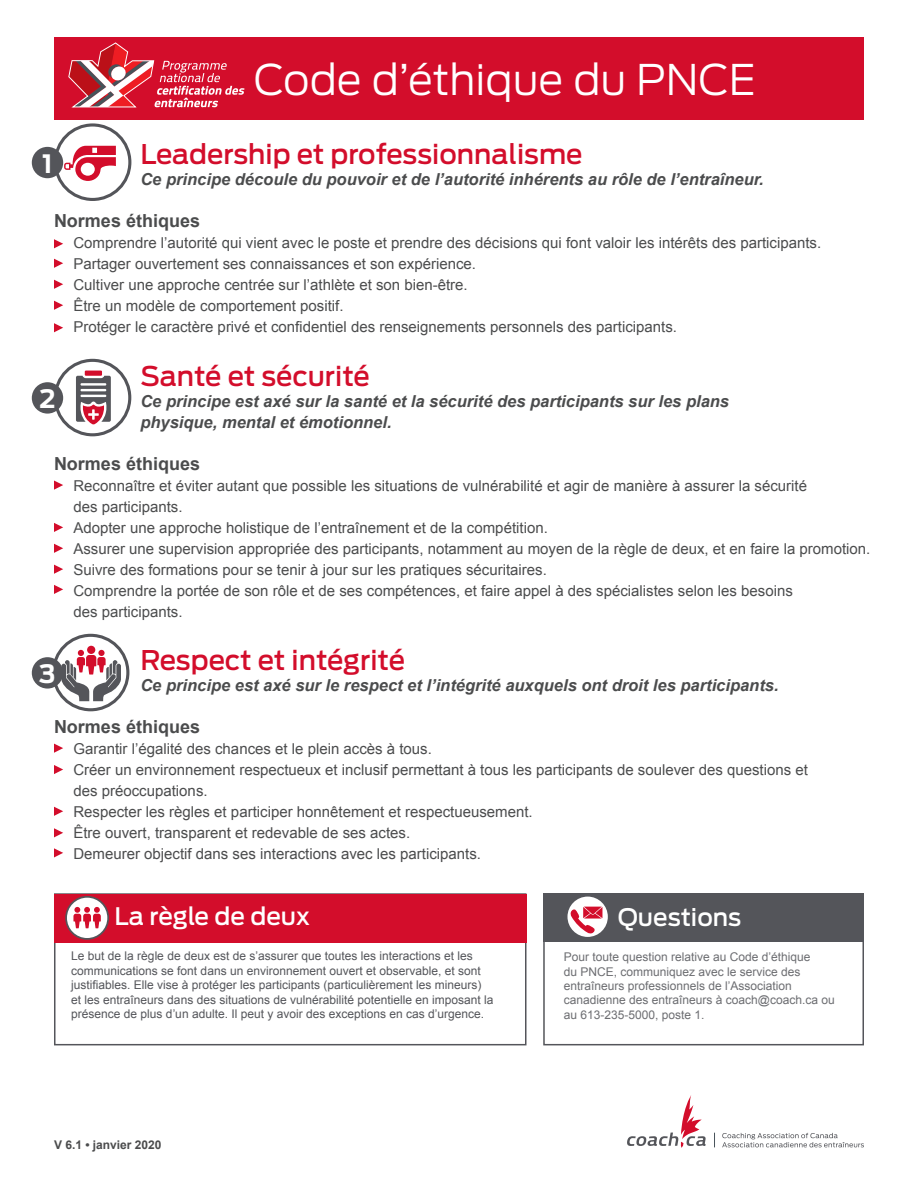
<style>
.page{position:relative;width:918px;height:1188px;background:#fff}
.page>*{position:absolute;margin:0;border:0;box-sizing:border-box;transform-origin:0 0}
.t1{font:300 42px "Antenna";color:#fff}
.t2{font:500 27px "Antenna";color:#d30d2b}
.t3{font:700 25.2px "Antenna";color:#fff}
.t4{font:500 24px "Antenna";color:#fff}
.t5{font:700 18px "Arial";color:#4b4c4d}
.t6{font:italic 700 16.5px/21px "Arial";color:#4b4c4d}
.t7{font:15px/21px "Arial";color:#4b4c4d}
.t8{font:12px/14.4px "Arial";color:#54555a}
.t9{font:12px/14.4px "Arial";color:#6c6d71}
.t10{font:700 12px "Arial";color:#4b4c4d}
</style>
<div class="page">
<div style="left:54px;top:38px;width:810px;height:82px;background:#d30d2b"></div>
<svg style="left:54px;top:828px;width:9px;height:9px"></svg>
<svg style="left:54px;top:481px;width:9px;height:9px"></svg>
<svg style="left:54px;top:565px;width:9px;height:9px"></svg>
<svg style="left:54px;top:585px;width:9px;height:9px"></svg>
<svg style="left:54px;top:544px;width:9px;height:9px"></svg>
<svg style="left:54px;top:523px;width:9px;height:9px"></svg>
<svg style="left:54px;top:323px;width:9px;height:9px"></svg>
<svg style="left:54px;top:280px;width:9px;height:9px"></svg>
<svg style="left:54px;top:301px;width:9px;height:9px"></svg>
<svg style="left:54px;top:259px;width:9px;height:9px"></svg>
<svg style="left:54px;top:239px;width:9px;height:9px"></svg>
<svg style="left:54px;top:744px;width:9px;height:9px"></svg>
<svg style="left:54px;top:765px;width:9px;height:9px"></svg>
<svg style="left:54px;top:807px;width:9px;height:9px"></svg>
<svg style="left:54px;top:848px;width:9px;height:9px"></svg>
<div style="left:54px;top:123px;width:77px;height:78px;border:3px solid #54555a;border-radius:50%"></div>
<svg style="left:64px;top:146px;width:52px;height:35px"></svg>
<svg style="left:55px;top:360px;width:75px;height:75px"></svg>
<div style="left:54px;top:359px;width:77px;height:77px;border:3px solid #54555a;border-radius:50%"></div>
<svg style="left:76px;top:376px;width:35px;height:49px"></svg>
<div style="left:85px;top:371px;width:17px;height:5px;background:#d30d2b"></div>
<div style="left:32px;top:147px;width:31px;height:31px;background:#54555a;border-radius:50%"></div>
<div style="left:32px;top:382px;width:31px;height:32px;background:#54555a;border-radius:50%"></div>
<svg style="left:53px;top:635px;width:75px;height:75px"></svg>
<div style="left:52px;top:634px;width:77px;height:77px;border:3px solid #54555a;border-radius:50%"></div>
<div style="left:87px;top:646px;width:8px;height:8px;background:#d30d2b;border-radius:50%"></div>
<svg style="left:61px;top:650px;width:60px;height:51px"></svg>
<div style="left:32px;top:657px;width:31px;height:32px;background:#54555a;border-radius:50%"></div>
<svg style="left:627px;top:1095px;width:79px;height:53px"></svg>
<svg style="left:714px;top:1133px;width:1px;height:14px"></svg>
<svg style="left:722px;top:1133px;width:142px;height:14px"></svg>
<svg style="left:68px;top:43px;width:177px;height:64px"></svg>
<div style="left:54px;top:893px;width:472px;height:152px;background:#fff;border:2px solid #54555a"></div>
<div style="left:543px;top:893px;width:321px;height:152px;background:#fff;border:2px solid #54555a"></div>
<div style="left:54px;top:894px;width:472px;height:49px;background:#d30d2b"></div>
<div style="left:543px;top:893px;width:321px;height:49px;background:#54555a"></div>
<div style="left:66px;top:897px;width:42px;height:42px;background:#fff;border-radius:50%"></div>
<div style="left:65px;top:896px;width:44px;height:44px;border:2px solid #54555a;border-radius:50%"></div>
<svg style="left:73px;top:907px;width:28px;height:21px"></svg>
<svg style="left:567px;top:896px;width:42px;height:42px"></svg>
<div style="left:566px;top:895px;width:44px;height:44px;border:2px solid #54555a;border-radius:50%"></div>
<svg style="left:570px;top:907px;width:32px;height:27px"></svg>
<p class="t1" style="left:254px;top:55px;width:503px">Code d’éthique du PNCE</p>
<p class="t2" style="left:140px;top:138px;width:444px">Leadership et professionnalisme</p>
<p class="t6" style="left:140px;top:169px;width:625px">Ce principe découle du pouvoir et de l’autorité inhérents au rôle de l’entraîneur.</p>
<p class="t5" style="left:54px;top:209px;width:148px">Normes éthiques</p>
<p class="t7" style="left:73px;top:233px;width:749px">Comprendre l’autorité qui vient avec le poste et prendre des décisions qui font valoir les intérêts des participants.</p>
<p class="t7" style="left:73px;top:254px;width:404px">Partager ouvertement ses connaissances et son expérience.</p>
<p class="t7" style="left:73px;top:275px;width:396px">Cultiver une approche centrée sur l’athlète et son bien-être.</p>
<p class="t7" style="left:73px;top:296px;width:272px">Être un modèle de comportement positif.</p>
<p class="t7" style="left:73px;top:317px;width:605px">Protéger le caractère privé et confidentiel des renseignements personnels des participants.</p>
<p class="t2" style="left:140px;top:360px;width:231px">Santé et sécurité</p>
<p class="t6" style="left:140px;top:391px;width:590px">Ce principe est axé sur la santé et la sécurité des participants sur les plans physique, mental et émotionnel.</p>
<p class="t5" style="left:54px;top:451px;width:148px">Normes éthiques</p>
<p class="t7" style="left:73px;top:475px;width:735px">Reconnaître et éviter autant que possible les situations de vulnérabilité et agir de manière à assurer la sécurité des participants.</p>
<p class="t7" style="left:73px;top:517px;width:476px">Adopter une approche holistique de l’entraînement et de la compétition.</p>
<p class="t7" style="left:73px;top:538px;width:799px">Assurer une supervision appropriée des participants, notamment au moyen de la règle de deux, et en faire la promotion.</p>
<p class="t7" style="left:73px;top:559px;width:475px">Suivre des formations pour se tenir à jour sur les pratiques sécuritaires.</p>
<p class="t7" style="left:73px;top:580px;width:721px">Comprendre la portée de son rôle et de ses compétences, et faire appel à des spécialistes selon les besoins des participants.</p>
<p class="t2" style="left:140px;top:644px;width:266px">Respect et intégrité</p>
<p class="t6" style="left:140px;top:675px;width:640px">Ce principe est axé sur le respect et l’intégrité auxquels ont droit les participants.</p>
<p class="t5" style="left:54px;top:715px;width:148px">Normes éthiques</p>
<p class="t7" style="left:73px;top:738px;width:360px">Garantir l’égalité des chances et le plein accès à tous.</p>
<p class="t7" style="left:73px;top:759px;width:736px">Créer un environnement respectueux et inclusif permettant à tous les participants de soulever des questions et des préoccupations.</p>
<p class="t7" style="left:73px;top:801px;width:461px">Respecter les règles et participer honnêtement et respectueusement.</p>
<p class="t7" style="left:73px;top:822px;width:338px">Être ouvert, transparent et redevable de ses actes.</p>
<p class="t7" style="left:73px;top:843px;width:409px">Demeurer objectif dans ses interactions avec les participants.</p>
<p class="t3" style="left:42px;top:148px;width:12px">1</p>
<p class="t3" style="left:39px;top:384px;width:18px">2</p>
<p class="t3" style="left:39px;top:659px;width:18px">3</p>
<p class="t4" style="left:114px;top:902px;width:197px">La règle de deux</p>
<p class="t8" style="left:71px;top:949px;width:424px">Le but de la règle de deux est de s’assurer que toutes les interactions et les communications se font dans un environnement ouvert et observable, et sont justifiables. Elle vise à protéger les participants (particulièrement les mineurs) et les entraîneurs dans des situations de vulnérabilité potentielle en imposant la présence de plus d’un adulte. Il peut y avoir des exceptions en cas d’urgence.</p>
<p class="t10" style="left:54px;top:1137px;width:109px">V 6.1 • janvier 2020</p>
<p class="t4" style="left:618px;top:903px;width:125px">Questions</p>
<p class="t9" style="left:564px;top:950px;width:272px">Pour toute question relative au Code d’éthique<br>du PNCE, communiquez avec le service des entraîneurs professionnels de l’Association canadienne des entraîneurs à coach@coach.ca ou au 613-235-5000, poste 1.</p>
</div>
